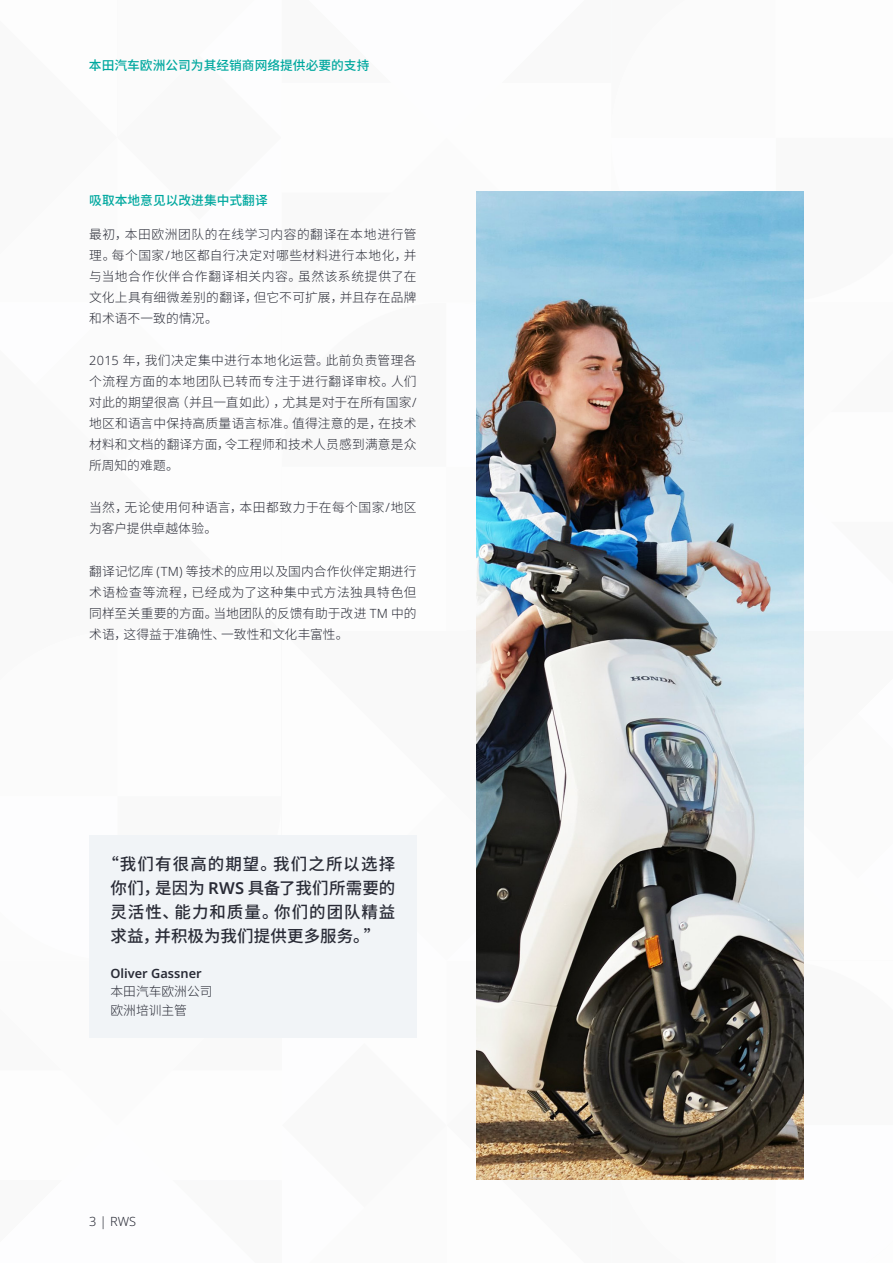
<style>
.page{position:relative;width:893px;height:1263px;background:#fff}
.page>*{position:absolute;margin:0;border:0;box-sizing:border-box;transform-origin:0 0}
.t1{font:500 16.5px/24px "Noto Sans CJ Ksc";letter-spacing:.04em;color:#292b36;text-align:center}
.t2{font:300 12.75px/21px "Noto Sans CJ Ksc";letter-spacing:.01em;color:#292b36;text-align:justify}
.t3{font:500 12.75px "Noto Sans CJ Ksc";color:#00a89f}
.t4{font:300 12.75px/21px "Noto Sans CJ Ksc";letter-spacing:.03em;color:#292b36}
.t5{font:600 12.75px "Noto Sans";color:#292b36}
.t6{font:300 12.75px "Noto Sans";color:#292b36}
.s1{font-family:"Noto Sans"}
.s2{font-family:"Noto Sans";font-weight:600}
</style>
<div class="page">
<img style="left:476px;top:191px;width:328px;height:988px">
<div style="left:89px;top:835px;width:328px;height:202px;background:#f1f4f7"></div>
<p class="t3" style="left:89px;top:58px;width:282px">本田汽车欧洲公司为其经销商网络提供必要的支持</p>
<p class="t3" style="left:89px;top:193px;width:180px">吸取本地意见以改进集中式翻译</p>
<p class="t2" style="left:89px;top:224px;width:329px">最初，本田欧洲团队的在线学习内容的翻译在本地进行管理。每个国家<span class="s1">/</span>地区都自行决定对哪些材料进行本地化，并与当地合作伙伴合作翻译相关内容。虽然该系统提供了在文化上具有细微差别的翻译，但它不可扩展，并且存在品牌和术语不一致的情况。</p>
<p class="t2" style="left:89px;top:350px;width:329px"><span class="s1">2015</span> 年，我们决定集中进行本地化运营。此前负责管理各个流程方面的本地团队已转而专注于进行翻译审校。人们对此的期望很高（并且一直如此），尤其是对于在所有国家<span class="s1">/</span>地区和语言中保持高质量语言标准。值得注意的是，在技术材料和文档的翻译方面，令工程师和技术人员感到满意是众所周知的难题。</p>
<p class="t4" style="left:89px;top:497px;width:329px">当然，无论使用何种语言，本田都致力于在每个国家<span class="s1">/</span>地区为客户提供卓越体验。</p>
<p class="t2" style="left:89px;top:561px;width:329px">翻译记忆库 <span class="s1">(TM)</span> 等技术的应用以及国内合作伙伴定期进行术语检查等流程，已经成为了这种集中式方法独具特色但同样至关重要的方面。当地团队的反馈有助于改进 <span class="s1">TM</span> 中的术语，这得益于准确性、一致性和文化丰富性。</p>
<p class="t1" style="left:103px;top:852px;width:294px">“我们有很高的期望。我们之所以选择你们，是因为 <span class="s2">RWS</span> 具备了我们所需要的灵活性、能力和质量。你们的团队精益求益，并积极为我们提供更多服务。”</p>
<p class="t5" style="left:111px;top:964px;width:93px">Oliver Gassner</p>
<p class="t2" style="left:111px;top:983px;width:104px;line-height:18.8px">本田汽车欧洲公司欧洲培训主管</p>
<p class="t6" style="left:89px;top:1212px;width:48px">3 | RWS</p>
</div>
